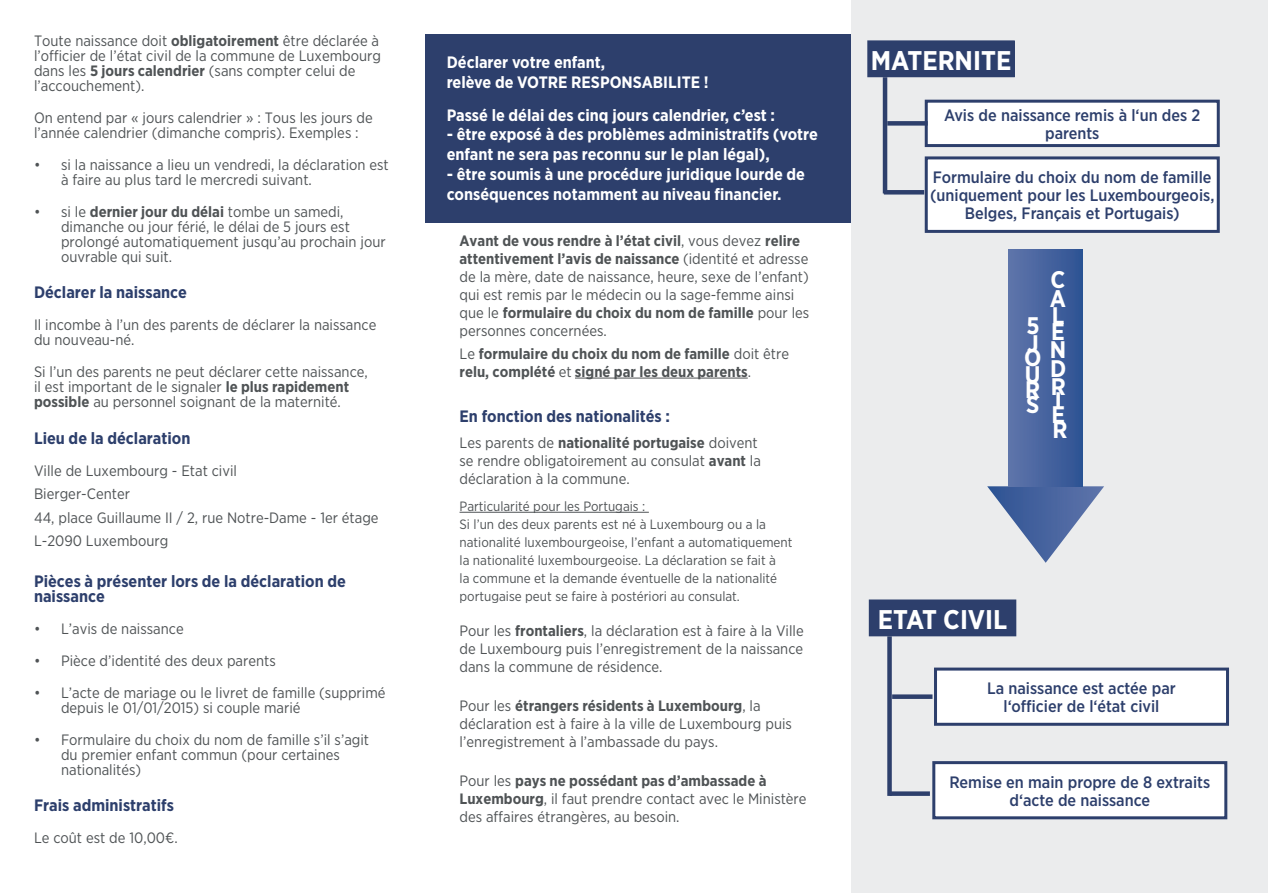
<style>
.page{position:relative;width:1268px;height:893px;background:#fff}
.page>*{position:absolute;margin:0;border:0;box-sizing:border-box;transform-origin:0 0}
.TITLE_SMALL{font:700 27px "Gotham Narrow";color:#fff}
.t1{font:700 24px/17.9px "Gotham Narrow";color:#fff;text-align:justify}
.t2{font:700 16.5px/19.8px "Gotham Narrow";color:#fff}
.TITLE_SMALL-2{font:500 16.5px/18px "Gotham Narrow";color:#2d3f6c;text-align:center}
.t3{font:700 16.5px/15px "Gotham Narrow";color:#2d3f6c}
.t4{font:15px/15px "Gotham Narrow";color:#4f5355}
.t5{font:700 15px/18px "Gotham Narrow";color:#4f5355}
.t6{font:13.5px/18px "Gotham Narrow";color:#4f5355}
.s1{font-weight:700}
.s2{font-weight:400}
</style>
<div class="page">
<div style="left:850px;top:0;width:417px;height:893px;background:#ebeced"></div>
<hr style="left:575px;top:378px;width:172px;height:1px;background:#4f5355">
<hr style="left:459px;top:512px;width:189px;height:1px;background:#4f5355">
<div style="left:425px;top:34px;width:426px;height:188px;background:#2d3f6c"></div>
<div style="left:867px;top:41px;width:146px;height:35px;background:#2d3f6c"></div>
<div style="left:867px;top:40px;width:147px;height:37px;border:2px solid #2d3f6c"></div>
<div style="left:869px;top:600px;width:146px;height:36px;background:#2d3f6c"></div>
<div style="left:868px;top:599px;width:148px;height:37px;border:2px solid #2d3f6c"></div>
<div style="left:935px;top:669px;width:292px;height:55px;background:#fff"></div>
<div style="left:933px;top:668px;width:295px;height:58px;border:3px solid #2d3f6c"></div>
<div style="left:933px;top:763px;width:292px;height:55px;background:#fff"></div>
<div style="left:932px;top:761px;width:294px;height:58px;border:3px solid #2d3f6c"></div>
<svg style="left:987px;top:486px;width:116px;height:77px"></svg>
<div style="left:1008px;top:249px;width:74px;height:237px;background:linear-gradient(to right,#6075ab,#2f5494)"></div>
<div style="left:926px;top:101px;width:291px;height:45px;background:#fff"></div>
<div style="left:924px;top:100px;width:295px;height:47px;border:3px solid #2d3f6c"></div>
<div style="left:926px;top:158px;width:291px;height:73px;background:#fff"></div>
<div style="left:924px;top:156px;width:295px;height:77px;border:3px solid #2d3f6c"></div>
<div style="left:882px;top:77px;width:5px;height:116px;background:#2d3f6c"></div>
<svg style="left:887px;top:636px;width:4px;height:160px"></svg>
<div style="left:891px;top:694px;width:41px;height:5px;background:#2d3f6c"></div>
<div style="left:889px;top:791px;width:40px;height:5px;background:#2d3f6c"></div>
<div style="left:887px;top:121px;width:40px;height:5px;background:#2d3f6c"></div>
<div style="left:883px;top:190px;width:41px;height:5px;background:#2d3f6c"></div>
<p class="t4" style="left:34px;top:33px;width:348px">Toute naissance doit <span class="s1">obligatoirement</span> être déclarée à l’officier de l’état civil de la commune de Luxembourg dans les <span class="s1">5 jours calendrier</span> (sans compter celui de l’accouchement).</p>
<p class="t4" style="left:34px;top:110px;width:340px">On entend par « jours calendrier » : Tous les jours de l’année calendrier (dimanche compris). Exemples :</p>
<p class="t4" style="left:61px;top:157px;width:329px;text-indent:-27px">• si la naissance a lieu un vendredi, la déclaration est à faire au plus tard le mercredi suivant.</p>
<p class="t4" style="left:61px;top:204px;width:326px;text-indent:-27px">• si le <span class="s1">dernier jour du délai</span> tombe un samedi, dimanche ou jour férié, le délai de 5 jours est prolongé automatiquement jusqu’au prochain jour ouvrable qui suit.</p>
<p class="t3" style="left:34px;top:285px;width:154px">Déclarer la naissance</p>
<p class="t4" style="left:34px;top:317px;width:344px">Il incombe à l’un des parents de déclarer la naissance du nouveau-né.</p>
<p class="t4" style="left:34px;top:364px;width:335px">Si l’un des parents ne peut déclarer cette naissance, il est important de le signaler <span class="s1">le plus rapidement possible</span> au personnel soignant de la maternité.</p>
<p class="t3" style="left:34px;top:430px;width:158px">Lieu de la déclaration</p>
<p class="t4" style="left:34px;top:463px;width:204px">Ville de Luxembourg - Etat civil</p>
<p class="t4" style="left:34px;top:486px;width:97px">Bierger-Center</p>
<p class="t4" style="left:34px;top:510px;width:346px">44, place Guillaume II / 2, rue Notre-Dame - 1er étage</p>
<p class="t4" style="left:34px;top:533px;width:136px">L-2090 Luxembourg</p>
<p class="t3" style="left:34px;top:573px;width:313px">Pièces à présenter lors de la déclaration de naissance</p>
<p class="t4" style="left:34px;top:621px;width:151px">• L’avis de naissance</p>
<p class="t4" style="left:34px;top:653px;width:243px">• Pièce d’identité des deux parents</p>
<p class="t4" style="left:61px;top:685px;width:326px;text-indent:-27px">• L’acte de mariage ou le livret de famille (supprimé depuis le 01/01/2015) si couple marié</p>
<p class="t4" style="left:61px;top:732px;width:309px;text-indent:-27px">• Formulaire du choix du nom de famille s’il s’agit du premier enfant commun (pour certaines nationalités)</p>
<p class="t3" style="left:34px;top:797px;width:141px">Frais administratifs</p>
<p class="t4" style="left:34px;top:830px;width:145px">Le coût est de 10,00€.</p>
<p class="t2" style="left:446px;top:52px;width:160px">Déclarer votre enfant,</p>
<p class="t2" style="left:446px;top:72px;width:263px">relève de VOTRE RESPONSABILITE !</p>
<p class="t2" style="left:446px;top:105px;width:330px">Passé le délai des cinq jours calendrier, c’est :</p>
<p class="t2" style="left:446px;top:125px;width:372px">- être exposé à des problèmes administratifs (votre enfant ne sera pas reconnu sur le plan légal),</p>
<p class="t2" style="left:446px;top:164px;width:360px">- être soumis à une procédure juridique lourde de conséquences notamment au niveau financier.</p>
<p class="t4" style="left:459px;top:232px;width:351px;line-height:18px"><span class="s1">Avant de vous rendre à l’état civil</span>, vous devez <span class="s1">relire attentivement l’avis de naissance</span> (identité et adresse de la mère, date de naissance, heure, sexe de l’enfant) qui est remis par le médecin ou la sage-femme ainsi que le <span class="s1">formulaire du choix du nom de famille</span> pour les personnes concernées.</p>
<p class="t5" style="left:459px;top:344px;width:331px"><span class="s2">Le</span> formulaire du choix du nom de famille <span class="s2">doit être </span>relu, complété <span class="s2">et</span> signé par les deux parents<span class="s2">.</span></p>
<p class="t3" style="left:459px;top:408px;width:212px">En fonction des nationalités :</p>
<p class="t4" style="left:459px;top:434px;width:303px;line-height:18px">Les parents de <span class="s1">nationalité portugaise</span> doivent se rendre obligatoirement au consulat <span class="s1">avant</span> la déclaration à la commune.</p>
<p class="t6" style="left:459px;top:497px;width:187px">Particularité pour les Portugais :</p>
<p class="t6" style="left:459px;top:515px;width:334px">Si l’un des deux parents est né à Luxembourg ou a la nationalité luxembourgeoise, l’enfant a automatiquement la nationalité luxembourgeoise. La déclaration se fait à<br>la commune et la demande éventuelle de la nationalité portugaise peut se faire à postériori au consulat.</p>
<p class="t4" style="left:459px;top:621px;width:345px;line-height:18px;text-align:justify">Pour les <span class="s1">frontaliers</span>, la déclaration est à faire à la Ville de Luxembourg puis l’enregistrement de la naissance dans la commune de résidence.</p>
<p class="t4" style="left:459px;top:697px;width:334px;line-height:18px">Pour les <span class="s1">étrangers résidents à Luxembourg</span>, la déclaration est à faire à la ville de Luxembourg puis l’enregistrement à l’ambassade du pays.</p>
<p class="t4" style="left:459px;top:772px;width:348px;line-height:18px">Pour les <span class="s1">pays ne possédant pas d’ambassade à<br>Luxembourg</span>, il faut prendre contact avec le Ministère des affaires étrangères, au besoin.</p>
<p class="TITLE_SMALL" style="left:870px;top:43px;width:142px">MATERNITE</p>
<p class="TITLE_SMALL-2" style="left:943px;top:106px;width:258px">Avis de naissance remis à l‘un des 2 parents</p>
<p class="TITLE_SMALL-2" style="left:929px;top:168px;width:286px">Formulaire du choix du nom de famille (uniquement pour les Luxembourgeois,<br>Belges, Français et Portugais)</p>
<h2 class="t1" style="left:1026px;top:316px;width:15px">5<br>J</h2>
<h2 class="t1" style="left:1023px;top:349px;width:19px">O</h2>
<h2 class="t1" style="left:1024px;top:365px;width:17px">U</h2>
<h2 class="t1" style="left:1024px;top:381px;width:17px">R</h2>
<h2 class="t1" style="left:1025px;top:395px;width:15px">S</h2>
<h2 class="t1" style="left:1049px;top:271px;width:18px">C A L</h2>
<h2 class="t1" style="left:1049px;top:322px;width:18px;line-height:18.5px">E N D R</h2>
<h2 class="t1" style="left:1054px;top:392px;width:9px">I</h2>
<h2 class="t1" style="left:1051px;top:405px;width:15px">E</h2>
<h2 class="t1" style="left:1052px;top:421px;width:17px">R</h2>
<p class="TITLE_SMALL" style="left:877px;top:602px;width:131px">ETAT CIVIL</p>
<p class="TITLE_SMALL-2" style="left:987px;top:679px;width:190px">La naissance est actée par</p>
<p class="TITLE_SMALL-2" style="left:1003px;top:697px;width:157px">l‘officier de l‘état civil</p>
<p class="TITLE_SMALL-2" style="left:949px;top:773px;width:262px">Remise en main propre de 8 extraits d‘acte de naissance</p>
</div>
